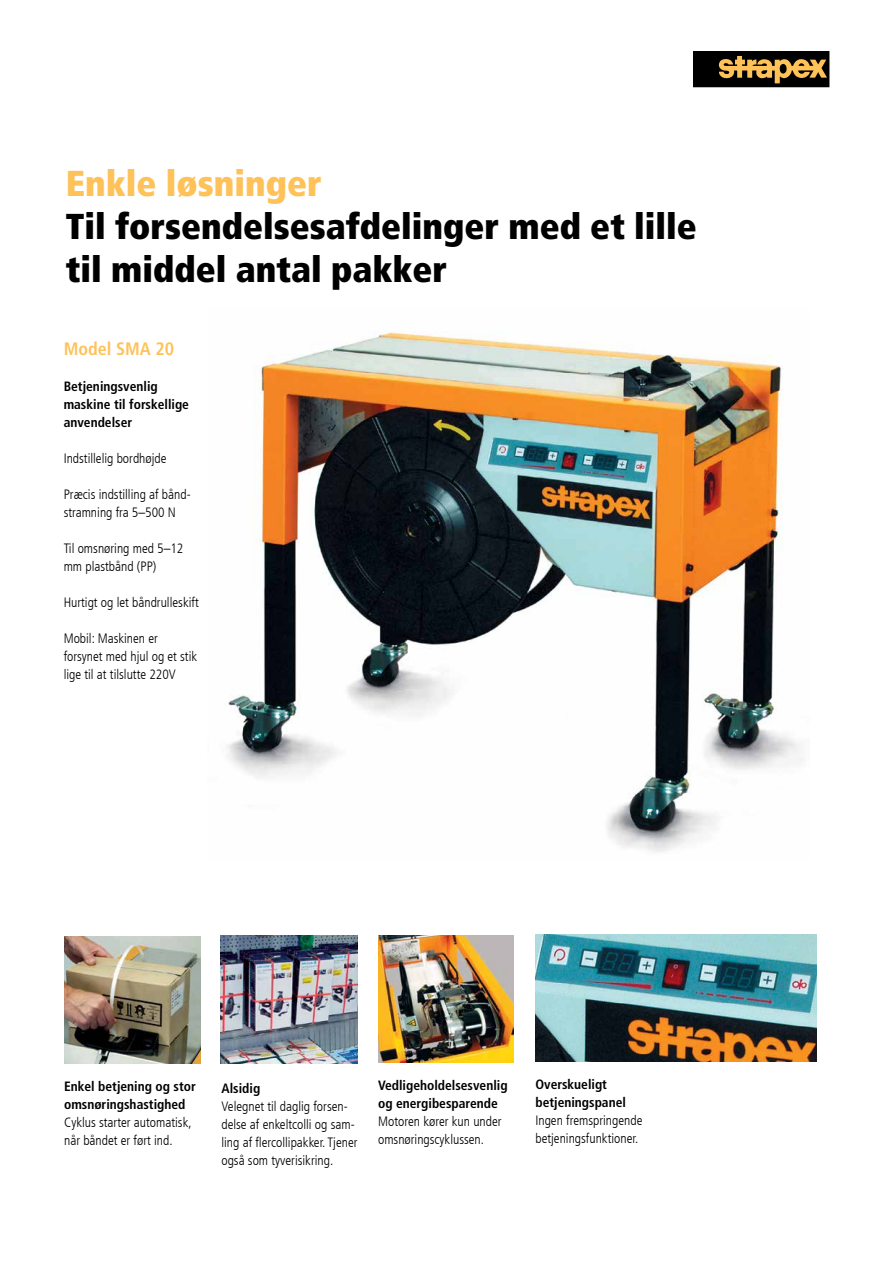
<style>
.page{position:relative;width:893px;height:1263px;background:#fff}
.page>*{position:absolute;margin:0;border:0;box-sizing:border-box;transform-origin:0 0}
.t1{font:900 condensed 36px "Frutiger LT Com";color:#000}
.t2{font:900 condensed 36px "Frutiger LT Com";color:#fec259}
.t3{font:700 condensed 18px "Frutiger LT Com";color:#fec259}
.t4{font:300 condensed 13.5px/18px "Frutiger LT Com";color:#000}
.t5{font:700 condensed 13.5px "Frutiger LT Com";color:#000}
</style>
<div class="page">
<img style="left:64px;top:936px;width:137px;height:127px">
<img style="left:221px;top:935px;width:137px;height:129px">
<img style="left:227px;top:331px;width:577px;height:521px">
<img style="left:379px;top:936px;width:134px;height:126px">
<img style="left:536px;top:934px;width:280px;height:128px">
<div style="left:693px;top:51px;width:136px;height:36px;background:#000"></div>
<svg style="left:719px;top:56px;width:108px;height:27px"></svg>
<p class="t2" style="left:66px;top:161px;width:257px">Enkle løsninger</p>
<p class="t1" style="left:66px;top:204px;width:633px">Til forsendelsesafdelinger med et lille</p>
<p class="t1" style="left:66px;top:248px;width:383px">til middel antal pakker</p>
<p class="t3" style="left:64px;top:338px;width:112px">Model SMA 20</p>
<p class="t5" style="left:64px;top:378px;width:96px">Betjeningsvenlig</p>
<p class="t5" style="left:64px;top:396px;width:127px">maskine til forskellige</p>
<p class="t5" style="left:64px;top:414px;width:70px">anvendelser</p>
<p class="t4" style="left:64px;top:449px;width:104px">Indstillelig bordhøjde</p>
<p class="t4" style="left:64px;top:485px;width:128px">Præcis indstilling af bånd&shy;stramning fra 5–500 N</p>
<p class="t4" style="left:64px;top:539px;width:121px">Til omsnøring med 5–12</p>
<p class="t4" style="left:64px;top:557px;width:94px">mm plastbånd (PP)</p>
<p class="t4" style="left:64px;top:593px;width:137px">Hurtigt og let båndrulleskift</p>
<p class="t4" style="left:64px;top:629px;width:96px">Mobil: Maskinen er</p>
<p class="t4" style="left:64px;top:647px;width:135px">forsynet med hjul og et stik</p>
<p class="t4" style="left:64px;top:665px;width:114px">lige til at tilslutte 220V</p>
<p class="t5" style="left:64px;top:1078px;width:133px">Enkel betjening og stor</p>
<p class="t5" style="left:64px;top:1096px;width:123px">omsnøringshastighed</p>
<p class="t4" style="left:64px;top:1114px;width:129px">Cyklus starter automatisk,</p>
<p class="t4" style="left:64px;top:1132px;width:110px">når båndet er ført ind.</p>
<p class="t5" style="left:221px;top:1080px;width:40px">Alsidig</p>
<p class="t4" style="left:221px;top:1097px;width:138px">Velegnet til daglig forsen&shy;delse af enkeltcolli og sam&shy;ling af flercollipakker. Tjener</p>
<p class="t4" style="left:221px;top:1151px;width:113px">også som tyverisikring.</p>
<p class="t5" style="left:378px;top:1077px;width:131px">Vedligeholdelsesvenlig</p>
<p class="t5" style="left:378px;top:1095px;width:121px">og energibesparende</p>
<p class="t4" style="left:378px;top:1113px;width:125px">Motoren kører kun under</p>
<p class="t4" style="left:378px;top:1131px;width:108px">omsnøringscyklussen.</p>
<p class="t5" style="left:535px;top:1076px;width:73px">Overskueligt</p>
<p class="t5" style="left:535px;top:1094px;width:92px">betjeningspanel</p>
<p class="t4" style="left:535px;top:1111px;width:109px">Ingen fremspringende</p>
<p class="t4" style="left:535px;top:1129px;width:104px">betjeningsfunktioner.</p>
</div>
